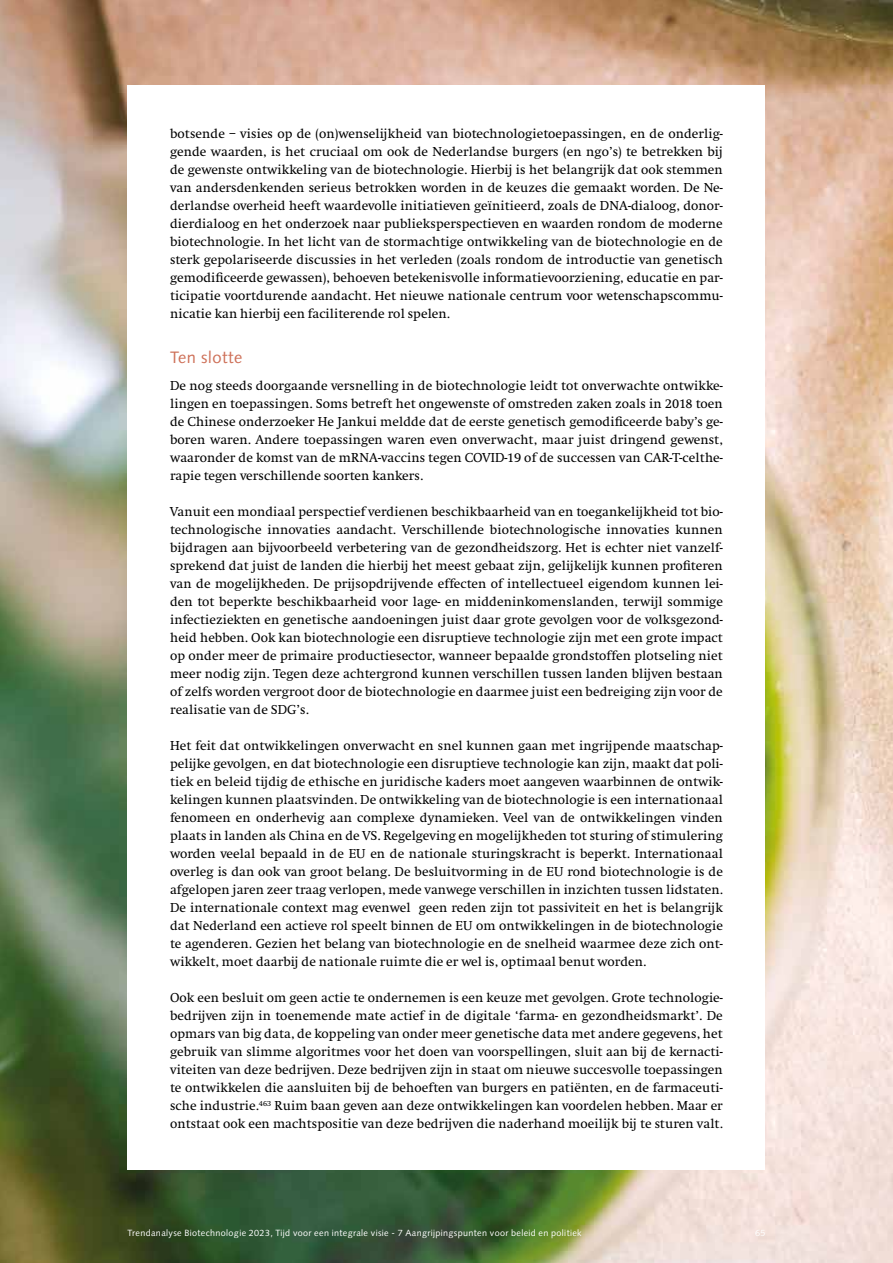
<style>
.page{position:relative;width:893px;height:1263px;background:#fff}
.page>*{position:absolute;margin:0;border:0;box-sizing:border-box;transform-origin:0 0}
.t1{font:16.5px "Syntax LT Std";letter-spacing:.03em;color:#ce7058}
.t2{font:13.5px/18px "Swift";letter-spacing:.005em;color:#000;text-align:justify}
.t3{font:9px "Syntax LT Std";letter-spacing:.04em;color:#fff}
</style>
<div class="page">
<img style="left:0;top:0;width:893px;height:1263px">
<div style="left:128px;top:85px;width:637px;height:1085px;background:#fff"></div>
<p class="t2" style="left:170px;top:125px;width:554px">botsende – visies op de (on)wenselijkheid van biotechnologietoepassingen, en de onderlig&shy;gende waarden, is het cruciaal om ook de Nederlandse burgers (en ngo’s) te betrekken bij de gewenste ontwikkeling van de biotechnologie. Hierbij is het belangrijk dat ook stemmen van andersdenkenden serieus betrokken worden in de keuzes die gemaakt worden. De Ne&shy;derlandse overheid heeft waardevolle initiatieven geïnitieerd, zoals de DNA-dialoog, donor&shy;dierdialoog en het onderzoek naar publieksperspectieven en waarden rondom de moderne biotechnologie. In het licht van de stormachtige ontwikkeling van de biotechnologie en de sterk gepolariseerde discussies in het verleden (zoals rondom de introductie van genetisch gemodificeerde gewassen), behoeven betekenisvolle informatievoorziening, educatie en par&shy;ticipatie voortdurende aandacht. Het nieuwe nationale centrum voor wetenschapscommu&shy;nicatie kan hierbij een faciliterende rol spelen.</p>
<p class="t1" style="left:170px;top:348px;width:74px">Ten slotte</p>
<p class="t2" style="left:170px;top:377px;width:554px">De nog steeds doorgaande versnelling in de biotechnologie leidt tot onverwachte ontwikke&shy;lingen en toepassingen. Soms betreft het ongewenste of omstreden zaken zoals in 2018 toen de Chinese onderzoeker He Jankui meldde dat de eerste genetisch gemodificeerde baby’s ge&shy;boren waren. Andere toepassingen waren even onverwacht, maar juist dringend gewenst, waaronder de komst van de mRNA-vaccins tegen COVID-19 of de successen van CAR-T-celthe&shy;rapie tegen verschillende soorten kankers.</p>
<p class="t2" style="left:170px;top:503px;width:554px">Vanuit een mondiaal perspectief verdienen beschikbaarheid van en toegankelijkheid tot bio&shy;technologische innovaties aandacht. Verschillende biotechnologische innovaties kunnen bijdragen aan bijvoorbeeld verbetering van de gezondheidszorg. Het is echter niet vanzelf&shy;sprekend dat juist de landen die hierbij het meest gebaat zijn, gelijkelijk kunnen profiteren van de mogelijkheden. De prijsopdrijvende effecten of intellectueel eigendom kunnen lei&shy;den tot beperkte beschikbaarheid voor lage- en middeninkomenslanden, terwijl sommige infectieziekten en genetische aandoeningen juist daar grote gevolgen voor de volksgezond&shy;heid hebben. Ook kan biotechnologie een disruptieve technologie zijn met een grote impact op onder meer de primaire productiesector, wanneer bepaalde grondstoffen plotseling niet meer nodig zijn. Tegen deze achtergrond kunnen verschillen tussen landen blijven bestaan of zelfs worden vergroot door de biotechnologie en daarmee juist een bedreiging zijn voor de realisatie van de SDG’s.</p>
<p class="t2" style="left:170px;top:737px;width:554px">Het feit dat ontwikkelingen onverwacht en snel kunnen gaan met ingrijpende maatschap&shy;pelijke gevolgen, en dat biotechnologie een disruptieve technologie kan zijn, maakt dat poli&shy;tiek en beleid tijdig de ethische en juridische kaders moet aangeven waarbinnen de ontwik&shy;kelingen kunnen plaatsvinden. De ontwikkeling van de biotechnologie is een internationaal fenomeen en onderhevig aan complexe dynamieken. Veel van de ontwikkelingen vinden plaats in landen als China en de VS. Regelgeving en mogelijkheden tot sturing of stimulering worden veelal bepaald in de EU en de nationale sturingskracht is beperkt. Internationaal overleg is dan ook van groot belang. De besluitvorming in de EU rond biotechnologie is de afgelopen jaren zeer traag verlopen, mede vanwege verschillen in inzichten tussen lidstaten.<br>De internationale context mag evenwel geen reden zijn tot passiviteit en het is belangrijk dat Nederland een actieve rol speelt binnen de EU om ontwikkelingen in de biotechnologie te agenderen. Gezien het belang van biotechnologie en de snelheid waarmee deze zich ont&shy;wikkelt, moet daarbij de nationale ruimte die er wel is, optimaal benut worden.</p>
<p class="t2" style="left:170px;top:989px;width:554px">Ook een besluit om geen actie te ondernemen is een keuze met gevolgen. Grote technologie&shy;bedrijven zijn in toenemende mate actief in de digitale ‘farma- en gezondheidsmarkt’. De opmars van big data, de koppeling van onder meer genetische data met andere gegevens, het gebruik van slimme algoritmes voor het doen van voorspellingen, sluit aan bij de kernacti&shy;viteiten van deze bedrijven. Deze bedrijven zijn in staat om nieuwe succesvolle toepassingen te ontwikkelen die aansluiten bij de behoeften van burgers en patiënten, en de farmaceuti&shy;sche industrie.<sup>463</sup> Ruim baan geven aan deze ontwikkelingen kan voordelen hebben. Maar er ontstaat ook een machtspositie van deze bedrijven die naderhand moeilijk bij te sturen valt.</p>
<p class="t3" style="left:128px;top:1228px;width:456px">Trendanalyse Biotechnologie 2023, Tijd voor een integrale visie - 7 Aangrijpingspunten voor beleid en politiek</p>
<p class="t3" style="left:755px;top:1228px;width:12px">65</p>
</div>
